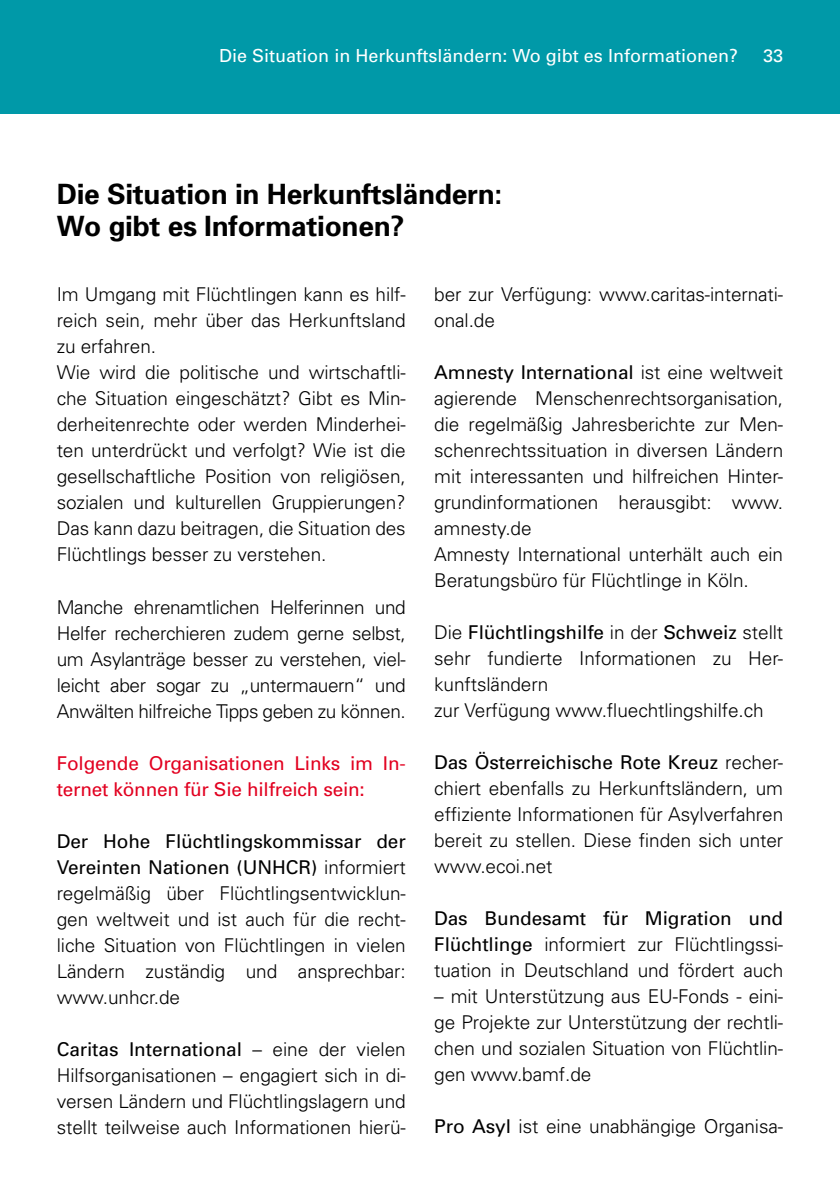
<style>
.page{position:relative;width:840px;height:1191px;background:#fff}
.page>*{position:absolute;margin:0;border:0;box-sizing:border-box;transform-origin:0 0}
.t1{font:700 28px/32px "Univers";letter-spacing:-.01em;color:#000}
.t2{font:300 19px/26px "Univers";letter-spacing:-.005em;color:#000;text-align:justify}
.t3{font:19px/26px "Univers";letter-spacing:-.01em;color:#e20020}
.t4{font:18px "Univers";color:#fff}
.s1{font-weight:400}
</style>
<div class="page">
<div style="left:0;top:0;width:839px;height:113px;background:#0099a8"></div>
<p class="t4" style="left:219px;top:45px;width:520px">Die Situation in Herkunftsländern: Wo gibt es Informationen?</p>
<p class="t4" style="left:762px;top:45px;width:22px">33</p>
<h1 class="t1" style="left:57px;top:178px;width:447px">Die Situation in Herkunftsländern:<br>Wo gibt es Informationen?</h1>
<p class="t2" style="left:57px;top:282px;width:350px;text-align:left">Im Umgang mit Flüchtlingen kann es hilf&shy;reich sein, mehr über das Herkunftsland zu erfahren.<br>Wie wird die politische und wirtschaftli&shy;che Situation eingeschätzt? Gibt es Min&shy;derheitenrechte oder werden Minderhei&shy;ten unterdrückt und verfolgt? Wie ist die gesellschaftliche Position von religiösen, sozialen und kulturellen Gruppierungen?<br>Das kann dazu beitragen, die Situation des Flüchtlings besser zu verstehen.</p>
<p class="t2" style="left:57px;top:594px;width:350px">Manche ehrenamtlichen Helferinnen und Helfer recherchieren zudem gerne selbst, um Asylanträge besser zu verstehen, viel&shy;leicht aber sogar zu „untermauern“ und Anwälten hilfreiche Tipps geben zu können.</p>
<p class="t3" style="left:57px;top:750px;width:350px">Folgende Organisationen Links im In&shy;ternet können für Sie hilfreich sein:</p>
<p class="t2" style="left:57px;top:828px;width:350px"><span class="s1">Der Hohe Flüchtlingskommissar der Vereinten Nationen (UNHCR)</span> informiert regelmäßig über Flüchtlingsentwicklun&shy;gen weltweit und ist auch für die recht&shy;liche Situation von Flüchtlingen in vielen Ländern zuständig und ansprechbar: www.unhcr.de</p>
<p class="t2" style="left:57px;top:1035px;width:350px"><span class="s1">Caritas International</span> – eine der vielen Hilfsorganisationen – engagiert sich in di&shy;versen Ländern und Flüchtlingslagern und stellt teilweise auch Informationen hierü-</p>
<p class="t2" style="left:434px;top:281px;width:350px">ber zur Verfügung: www.caritas-internati&shy;onal.de</p>
<p class="t2" style="left:434px;top:359px;width:350px;text-align:left"><span class="s1">Amnesty International</span> ist eine weltweit agierende Menschenrechtsorganisation, die regelmäßig Jahresberichte zur Men&shy;schenrechtssituation in diversen Ländern mit interessanten und hilfreichen Hinter&shy;grundinformationen herausgibt: www. amnesty.de<br>Amnesty International unterhält auch ein Beratungsbüro für Flüchtlinge in Köln.</p>
<p class="t2" style="left:434px;top:619px;width:350px;text-align:left">Die <span class="s1">Flüchtlingshilfe</span> in der <span class="s1">Schweiz</span> stellt sehr fundierte Informationen zu Her&shy;kunftsländern<br>zur Verfügung www.fluechtlingshilfe.ch</p>
<p class="t2" style="left:434px;top:749px;width:350px"><span class="s1">Das Österreichische Rote Kreuz</span> recher&shy;chiert ebenfalls zu Herkunftsländern, um effiziente Informationen für Asylverfahren bereit zu stellen. Diese finden sich unter www.ecoi.net</p>
<p class="t2" style="left:434px;top:905px;width:350px"><span class="s1">Das Bundesamt für Migration und Flüchtlinge</span> informiert zur Flüchtlingssi&shy;tuation in Deutschland und fördert auch</p>
<p class="t2" style="left:434px;top:983px;width:350px">– mit Unterstützung aus EU-Fonds - eini&shy;ge Projekte zur Unterstützung der rechtli&shy;chen und sozialen Situation von Flüchtlin&shy;gen www.bamf.de</p>
<p class="t2" style="left:434px;top:1113px;width:350px"><span class="s1">Pro Asyl</span> ist eine unabhängige Organisa-</p>
</div>
